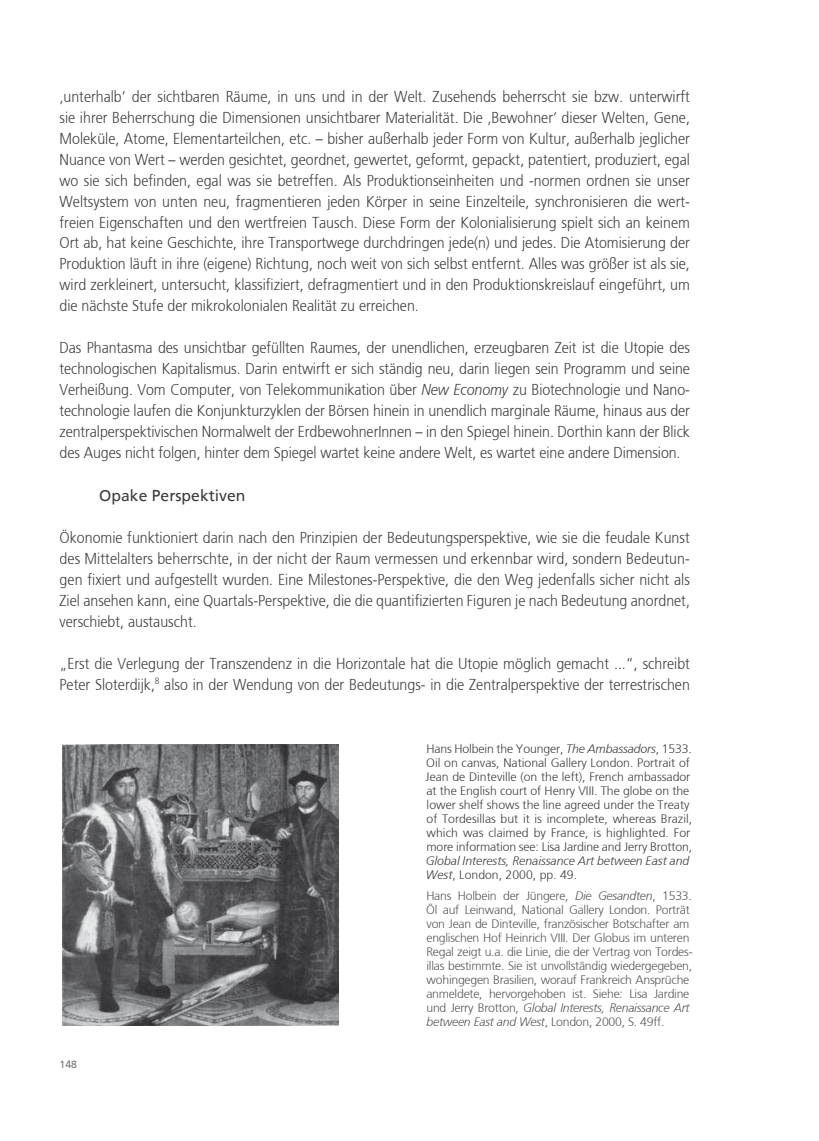
<style>
.page{position:relative;width:819px;height:1141px;background:#fff}
.page>*{position:absolute;margin:0;border:0;box-sizing:border-box;transform-origin:0 0}
.t1{font:300 15.75px/21px "Frutiger";color:#3e3e40;text-align:justify;scale:.9 1}
.t2{font:15.75px "Frutiger";color:#3e3e40}
.t3{font:300 12.25px/14px "Frutiger";letter-spacing:-.02em;color:#58585a}
.t4{font:300 12.25px/14px "Frutiger";color:#3e3e40}
.t5{font:italic 300 12.25px/14px "Frutiger";color:#3e3e40}
.t6{font:10.5px "Frutiger";color:#7c7d7f}
.s1{font-style:italic}
.s2{font-style:normal}
</style>
<div class="page">
<img style="left:62px;top:744px;width:276px;height:282px">
<p class="t1" style="left:60px;top:86px;width:702px">‚unterhalb‘ der sichtbaren Räume, in uns und in der Welt. Zusehends beherrscht sie bzw. unterwirft sie ihrer Beherrschung die Dimensionen unsichtbarer Materialität. Die ‚Bewohner‘ dieser Welten, Gene, Moleküle, Atome, Elementarteilchen, etc. – bisher außerhalb jeder Form von Kultur, außerhalb jeglicher Nuance von Wert – werden gesichtet, geordnet, gewertet, geformt, gepackt, patentiert, produziert, egal wo sie sich befinden, egal was sie betreffen. Als Produktionseinheiten und -normen ordnen sie unser Weltsystem von unten neu, fragmentieren jeden Körper in seine Einzelteile, synchronisieren die wert&shy;freien Eigenschaften und den wertfreien Tausch. Diese Form der Kolonialisierung spielt sich an keinem Ort ab, hat keine Geschichte, ihre Transportwege durchdringen jede(n) und jedes. Die Atomisierung der Produktion läuft in ihre (eigene) Richtung, noch weit von sich selbst entfernt. Alles was größer ist als sie, wird zerkleinert, untersucht, klassifiziert, defragmentiert und in den Produktionskreislauf eingeführt, um die nächste Stufe der mikrokolonialen Realität zu erreichen.</p>
<p class="t1" style="left:60px;top:338px;width:702px">Das Phantasma des unsichtbar gefüllten Raumes, der unendlichen, erzeugbaren Zeit ist die Utopie des technologischen Kapitalismus. Darin entwirft er sich ständig neu, darin liegen sein Programm und seine Verheißung. Vom Computer, von Telekommunikation über <span class="s1">New Economy</span> zu Biotechnologie und Nano&shy;technologie laufen die Konjunkturzyklen der Börsen hinein in unendlich marginale Räume, hinaus aus der zentralperspektivischen Normalwelt der ErdbewohnerInnen – in den Spiegel hinein. Dorthin kann der Blick des Auges nicht folgen, hinter dem Spiegel wartet keine andere Welt, es wartet eine andere Dimension.</p>
<p class="t2" style="left:99px;top:486px;width:148px">Opake Perspektiven</p>
<p class="t1" style="left:60px;top:527px;width:702px">Ökonomie funktioniert darin nach den Prinzipien der Bedeutungsperspektive, wie sie die feudale Kunst des Mittelalters beherrschte, in der nicht der Raum vermessen und erkennbar wird, sondern Bedeutun&shy;gen fixiert und aufgestellt wurden. Eine Milestones-Perspektive, die den Weg jedenfalls sicher nicht als Ziel ansehen kann, eine Quartals-Perspektive, die die quantifizierten Figuren je nach Bedeutung anordnet, verschiebt, austauscht.</p>
<p class="t1" style="left:60px;top:653px;width:702px">„Erst die Verlegung der Transzendenz in die Horizontale hat die Utopie möglich gemacht ...“, schreibt<br>Peter Sloterdijk,<sup>8</sup> also in der Wendung von der Bedeutungs- in die Zentralperspektive der terrestrischen</p>
<p class="t6" style="left:60px;top:1058px;width:19px">148</p>
<p class="t4" style="left:425px;top:741px;width:268px">Hans Holbein the Younger, <span class="s1">The Ambassadors</span>, 1533.<br>Oil on canvas, National Gallery London. Portrait of Jean de Dinteville (on the left), French ambassador at the English court of Henry VIII. The globe on the lower shelf shows the line agreed under the Treaty of Tordesillas but it is incomplete, whereas Brazil, which was claimed by France, is highlighted. For more information see: Lisa Jardine and Jerry Brotton,</p>
<p class="t5" style="left:425px;top:853px;width:265px">Global Interests, Renaissance Art between East and<br>West<span class="s2">, London, 2000, pp. 49.</span></p>
<p class="t3" style="left:426px;top:888px;width:268px">Hans Holbein der Jüngere, <span class="s1">Die Gesandten</span>, 1533.<br>Öl auf Leinwand, National Gallery London. Porträt von Jean de Dinteville, französischer Botschafter am englischen Hof Heinrich VIII. Der Globus im unteren Regal zeigt u.a. die Linie, die der Vertrag von Tordes&shy;illas bestimmte. Sie ist unvollständig wiedergegeben, wohingegen Brasilien, worauf Frankreich Ansprüche anmeldete, hervorgehoben ist. Siehe: Lisa Jardine und Jerry Brotton, <span class="s1">Global Interests, Renaissance Art between East and West</span>, London, 2000, S. 49ff.</p>
</div>
